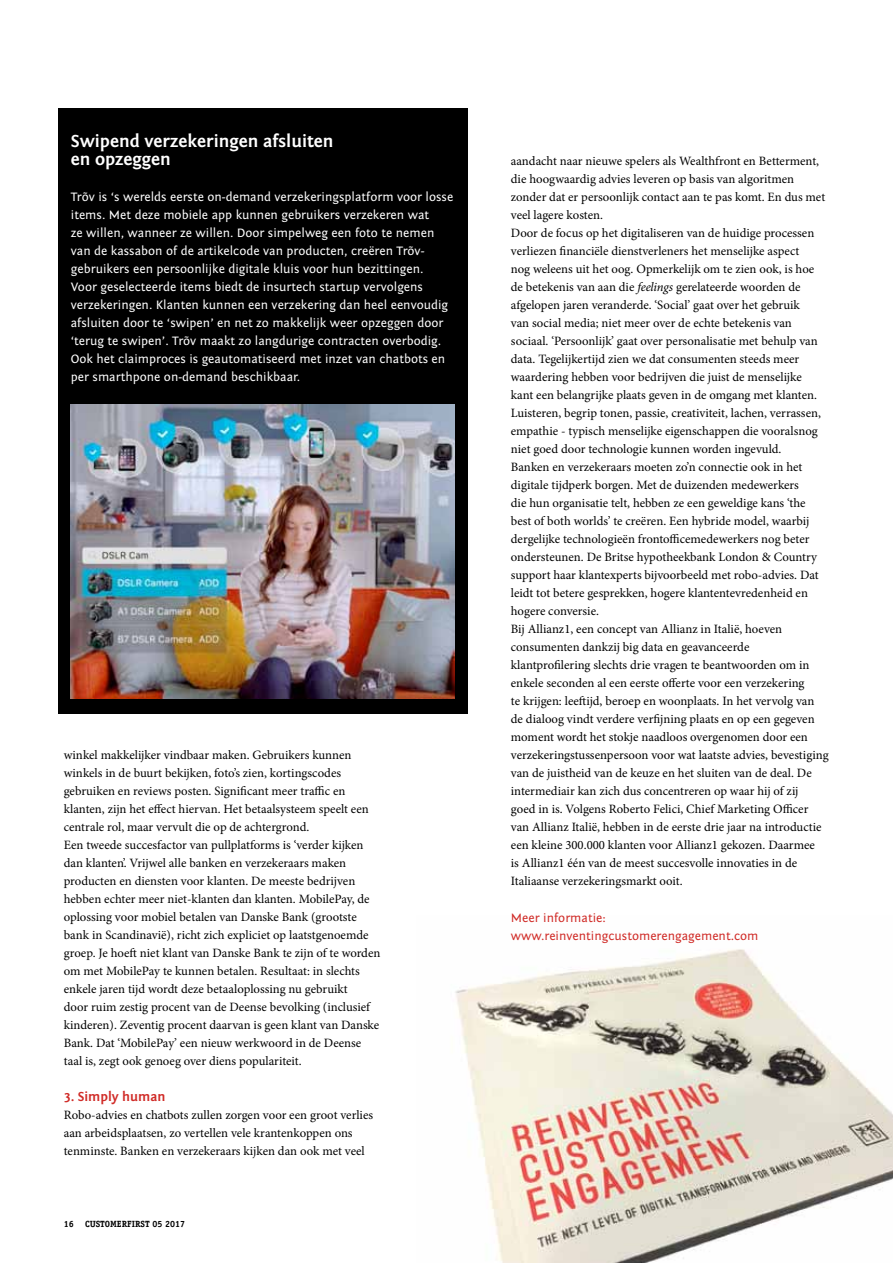
<style>
.page{position:relative;width:893px;height:1263px;background:#fff}
.page>*{position:absolute;margin:0;border:0;box-sizing:border-box;transform-origin:0 0}
.t1{font:700 18px/18px "Fontin Sans";color:#fff}
.t2{font:700 13.5px "Fontin Sans";color:#d02b27}
.t3{font:12.75px/18px "Minion Pro";color:#000}
.t4{font:12.75px/18px "Fontin Sans";color:#fff}
.t5{font:12.75px/18px "Fontin Sans";color:#d02b27}
.t6{font:700 9px "Officina Serif";color:#000}
.s1{font-style:italic}
</style>
<div class="page">
<div style="left:58px;top:108px;width:410px;height:606px;background:#000"></div>
<img style="left:71px;top:404px;width:384px;height:294px">
<img style="left:455px;top:949px;width:438px;height:314px">
<h1 class="t1" style="left:71px;top:133px;width:264px">Swipend verzekeringen afsluiten en opzeggen</h1>
<p class="t4" style="left:71px;top:188px;width:384px">Trõv is ‘s werelds eerste on-demand verzekeringsplatform voor losse items. Met deze mobiele app kunnen gebruikers verzekeren wat<br>ze willen, wanneer ze willen. Door simpelweg een foto te nemen van de kassabon of de artikelcode van producten, creëren Trõv&shy;gebruikers een persoonlijke digitale kluis voor hun bezittingen.<br>Voor geselecteerde items biedt de insurtech startup vervolgens verzekeringen. Klanten kunnen een verzekering dan heel eenvoudig afsluiten door te ‘swipen’ en net zo makkelijk weer opzeggen door ‘terug te swipen’. Trõv maakt zo langdurige contracten overbodig.<br>Ook het claimproces is geautomatiseerd met inzet van chatbots en per smarthpone on-demand beschikbaar.</p>
<p class="t3" style="left:64px;top:746px;width:318px">winkel makkelijker vindbaar maken. Gebruikers kunnen winkels in de buurt bekijken, foto’s zien, kortingscodes gebruiken en reviews posten. Significant meer traffic en klanten, zijn het effect hiervan. Het betaalsysteem speelt een centrale rol, maar vervult die op de achtergrond.<br>Een tweede succesfactor van pullplatforms is ‘verder kijken dan klanten’. Vrijwel alle banken en verzekeraars maken producten en diensten voor klanten. De meeste bedrijven hebben echter meer niet-klanten dan klanten. MobilePay, de oplossing voor mobiel betalen van Danske Bank (grootste bank in Scandinavië), richt zich expliciet op laatstgenoemde groep. Je hoeft niet klant van Danske Bank te zijn of te worden om met MobilePay te kunnen betalen. Resultaat: in slechts enkele jaren tijd wordt deze betaaloplossing nu gebruikt<br>door ruim zestig procent van de Deense bevolking (inclusief kinderen). Zeventig procent daarvan is geen klant van Danske Bank. Dat ‘MobilePay’ een nieuw werkwoord in de Deense taal is, zegt ook genoeg over diens populariteit.</p>
<p class="t2" style="left:64px;top:1089px;width:103px">3. Simply human</p>
<p class="t3" style="left:64px;top:1106px;width:311px">Robo-advies en chatbots zullen zorgen voor een groot verlies aan arbeidsplaatsen, zo vertellen vele krantenkoppen ons tenminste. Banken en verzekeraars kijken dan ook met veel</p>
<p class="t6" style="left:64px;top:1219px;width:12px">16</p>
<p class="t6" style="left:85px;top:1219px;width:102px">CUSTOMERFIRST 05 2017</p>
<p class="t3" style="left:511px;top:152px;width:319px">aandacht naar nieuwe spelers als Wealthfront en Betterment, die hoogwaardig advies leveren op basis van algoritmen zonder dat er persoonlijk contact aan te pas komt. En dus met veel lagere kosten.<br>Door de focus op het digitaliseren van de huidige processen verliezen financiële dienstverleners het menselijke aspect<br>nog weleens uit het oog. Opmerkelijk om te zien ook, is hoe de betekenis van aan die <span class="s1">feelings</span> gerelateerde woorden de afgelopen jaren veranderde. ‘Social’ gaat over het gebruik<br>van social media; niet meer over de echte betekenis van sociaal. ‘Persoonlijk’ gaat over personalisatie met behulp van data. Tegelijkertijd zien we dat consumenten steeds meer waardering hebben voor bedrijven die juist de menselijke<br>kant een belangrijke plaats geven in de omgang met klanten.<br>Luisteren, begrip tonen, passie, creativiteit, lachen, verrassen, empathie - typisch menselijke eigenschappen die vooralsnog niet goed door technologie kunnen worden ingevuld.<br>Banken en verzekeraars moeten zo’n connectie ook in het digitale tijdperk borgen. Met de duizenden medewerkers<br>die hun organisatie telt, hebben ze een geweldige kans ‘the best of both worlds’ te creëren. Een hybride model, waarbij dergelijke technologieën frontofficemedewerkers nog beter ondersteunen. De Britse hypotheekbank London &amp; Country support haar klantexperts bijvoorbeeld met robo-advies. Dat leidt tot betere gesprekken, hogere klantentevredenheid en hogere conversie.<br>Bij Allianz1, een concept van Allianz in Italië, hoeven consumenten dankzij big data en geavanceerde klantprofilering slechts drie vragen te beantwoorden om in enkele seconden al een eerste offerte voor een verzekering<br>te krijgen: leeftijd, beroep en woonplaats. In het vervolg van de dialoog vindt verdere verfijning plaats en op een gegeven moment wordt het stokje naadloos overgenomen door een verzekeringstussenpersoon voor wat laatste advies, bevestiging van de juistheid van de keuze en het sluiten van de deal. De intermediair kan zich dus concentreren op waar hij of zij<br>goed in is. Volgens Roberto Felici, Chief Marketing Officer van Allianz Italië, hebben in de eerste drie jaar na introductie een kleine 300.000 klanten voor Allianz1 gekozen. Daarmee<br>is Allianz1 één van de meest succesvolle innovaties in de Italiaanse verzekeringsmarkt ooit.</p>
<p class="t5" style="left:511px;top:908px;width:249px">Meer informatie: www.reinventingcustomerengagement.com</p>
</div>
